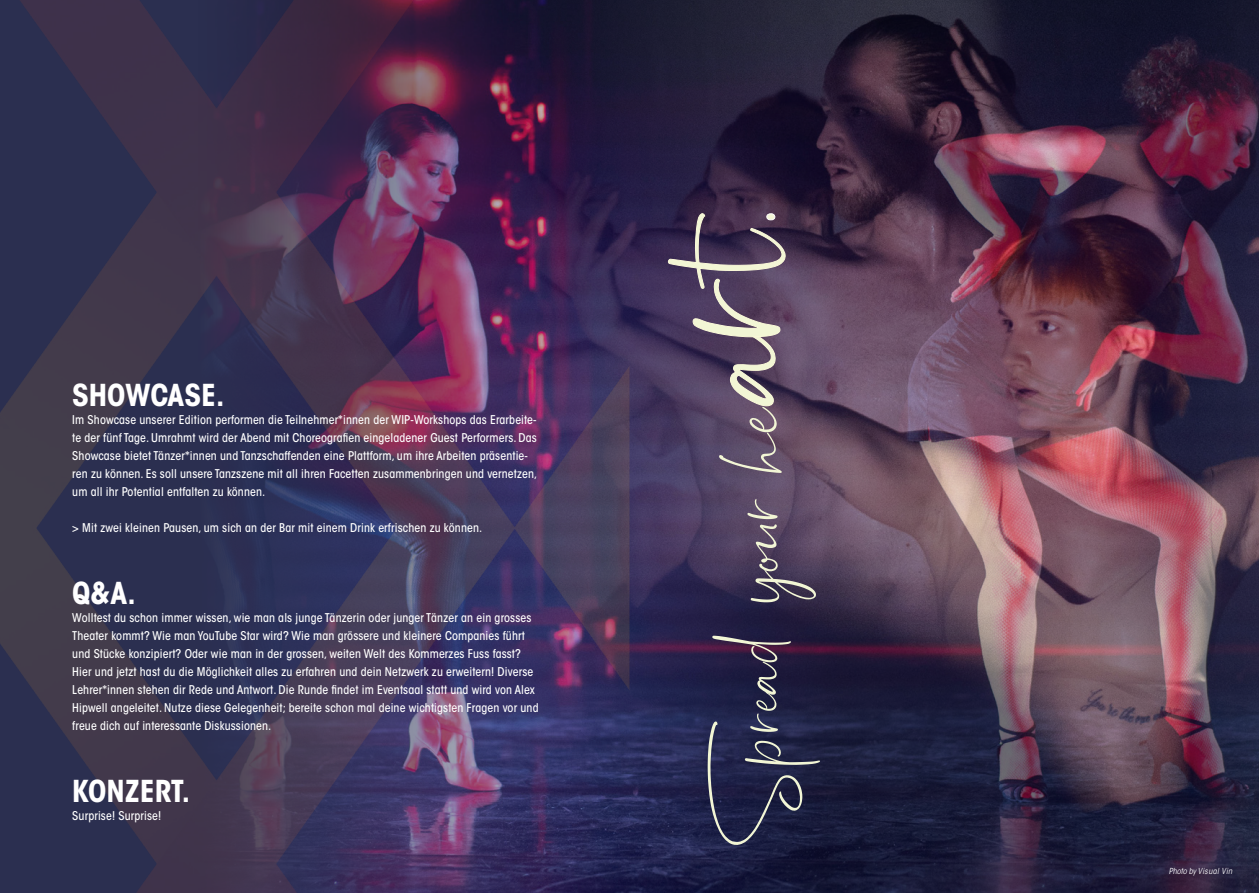
<style>
.page{position:relative;width:1259px;height:893px;background:#fff}
.page>*{position:absolute;margin:0;border:0;box-sizing:border-box;transform-origin:0 0}
.t1{font:700 condensed 30px "ITC Avant Garde Std";color:#fff}
.t2{font:500 condensed 12px/18px "ITC Avant Garde Std";letter-spacing:.01em;color:#fff}
.t3{font:italic condensed 8.25px "ITC Avant Garde Std";letter-spacing:.05em;color:#fff}
</style>
<div class="page">
<img style="left:629px;top:0;width:630px;height:893px">
<svg style="left:707px;top:636px;width:113px;height:209px;background:#2f2e4d"></svg>
<svg style="left:747px;top:499px;width:69px;height:103px;background:#605369"></svg>
<svg style="left:668px;top:213px;width:117px;height:260px;background:#62546c"></svg>
<img style="left:0;top:0;width:629px;height:893px">
<h1 class="t1" style="left:72px;top:376px;width:154px">SHOWCASE.</h1>
<p class="t2" style="left:72px;top:411px;width:466px">Im Showcase unserer Edition performen die Teilnehmer*innen der WIP-Workshops das Erarbeite&shy;te der fünf Tage. Umrahmt wird der Abend mit Choreografien eingeladener Guest Performers. Das Showcase bietet Tänzer*innen und Tanzschaffenden eine Plattform, um ihre Arbeiten präsentie&shy;ren zu können. Es soll unsere Tanzszene mit all ihren Facetten zusammenbringen und vernetzen, um all ihr Potential entfalten zu können.</p>
<p class="t2" style="left:72px;top:519px;width:411px">&gt; Mit zwei kleinen Pausen, um sich an der Bar mit einem Drink erfrischen zu können.</p>
<h1 class="t1" style="left:72px;top:574px;width:65px">Q&amp;A.</h1>
<p class="t2" style="left:72px;top:609px;width:468px">Wolltest du schon immer wissen, wie man als junge Tänzerin oder junger Tänzer an ein grosses Theater kommt? Wie man YouTube Star wird? Wie man grössere und kleinere Companies führt und Stücke konzipiert? Oder wie man in der grossen, weiten Welt des Kommerzes Fuss fasst?<br>Hier und jetzt hast du die Möglichkeit alles zu erfahren und dein Netzwerk zu erweitern! Diverse Lehrer*innen stehen dir Rede und Antwort. Die Runde findet im Eventsaal statt und wird von Alex Hipwell angeleitet. Nutze diese Gelegenheit; bereite schon mal deine wichtigsten Fragen vor und freue dich auf interessante Diskussionen.</p>
<h1 class="t1" style="left:72px;top:772px;width:119px">KONZERT.</h1>
<p class="t2" style="left:72px;top:807px;width:90px">Surprise! Surprise!</p>
<p class="t3" style="left:1168px;top:866px;width:65px">Photo by Visual Vin</p>
</div>
